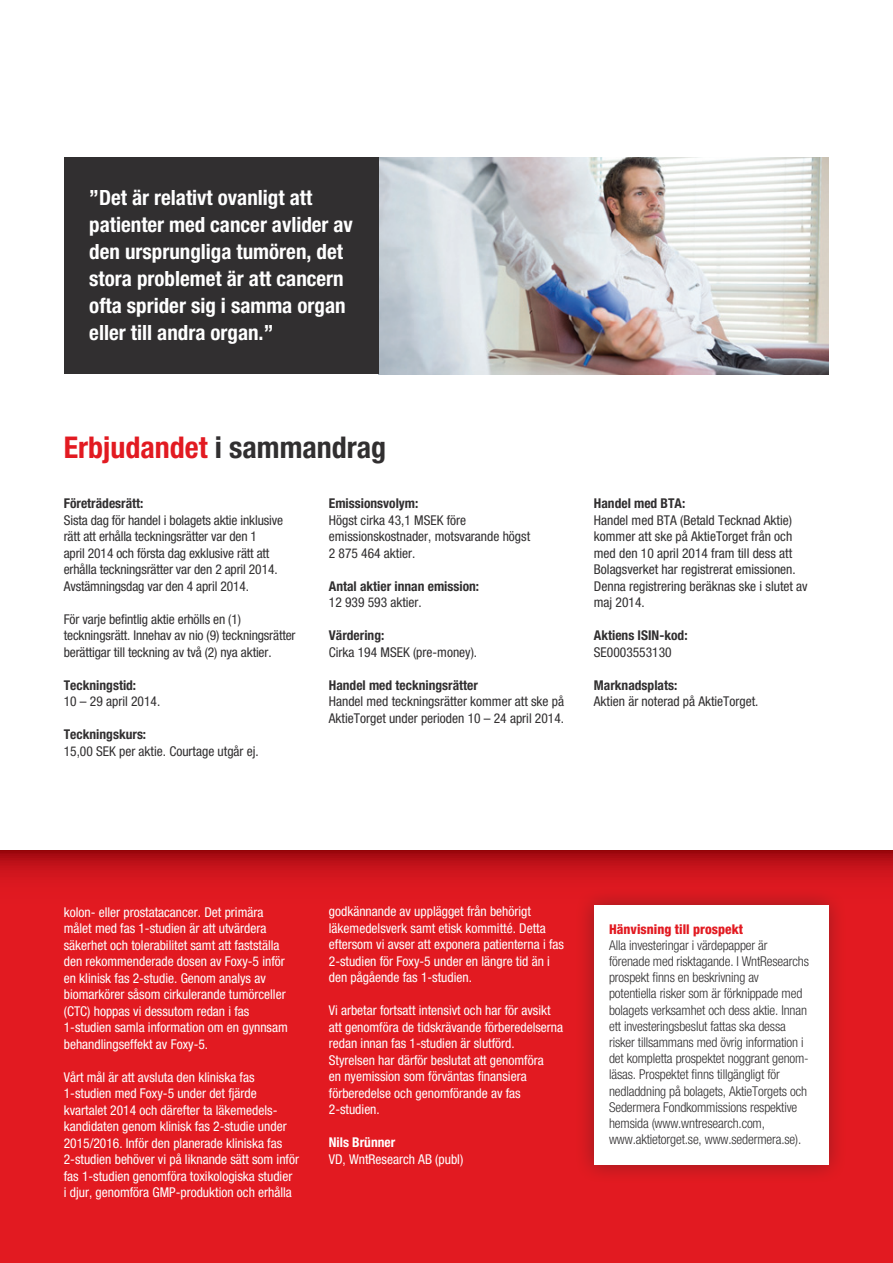
<style>
.page{position:relative;width:893px;height:1263px;background:#fff}
.page>*{position:absolute;margin:0;border:0;box-sizing:border-box;transform-origin:0 0}
.t1{font:700 condensed 30px "Helvetica Neue";color:#e21a21}
.t2{font:700 condensed 21px/27px "Helvetica Neue";color:#fff}
.t3{font:condensed 13.5px/16.5px "Helvetica Neue";color:#fff}
.t4{font:condensed 13.5px/16.5px "Helvetica Neue";color:#312f30}
.t5{font:300 condensed 13.5px/16.2px "Helvetica Neue";letter-spacing:-.01em;color:#312f30}
.t6{font:700 condensed 13.5px "Helvetica Neue";color:#312f30}
.t7{font:800 condensed 13.5px "Helvetica Neue";color:#e21a21}
.t8{font:700 condensed 13.5px "Helvetica Neue";color:#fff}
.s1{color:#312f30}
</style>
<div class="page">
<svg style="left:0;top:850px;width:893px;height:413px;background:#de1920"></svg>
<div style="left:575px;top:887px;width:272px;height:297px;background:#231f20;opacity:.4"></div>
<div style="left:594px;top:906px;width:234px;height:259px;background:#fff"></div>
<img style="left:378px;top:157px;width:450px;height:217px">
<div style="left:64px;top:157px;width:314px;height:217px;background:#312f30"></div>
<h2 class="t2" style="left:89px;top:183px;width:265px">”Det är relativt ovanligt att patienter med cancer avlider av den ursprungliga tumören, det stora problemet är att cancern ofta sprider sig i samma organ eller till andra organ.”</h2>
<h1 class="t1" style="left:64px;top:429px;width:324px">Erbjudandet <span class="s1">i sammandrag</span></h1>
<p class="t6" style="left:64px;top:495px;width:81px">Företrädesrätt:</p>
<p class="t4" style="left:64px;top:512px;width:221px">Sista dag för handel i bolagets aktie inklusive rätt att erhålla teckningsrätter var den 1<br>april 2014 och första dag exklusive rätt att erhålla teckningsrätter var den 2 april 2014.<br>Avstämningsdag var den 4 april 2014.</p>
<p class="t4" style="left:64px;top:611px;width:233px">För varje befintlig aktie erhölls en (1) teckningsrätt. Innehav av nio (9) teckningsrätter berättigar till teckning av två (2) nya aktier.</p>
<p class="t6" style="left:64px;top:677px;width:74px">Teckningstid:</p>
<p class="t4" style="left:64px;top:693px;width:98px">10 – 29 april 2014.</p>
<p class="t6" style="left:64px;top:726px;width:84px">Teckningskurs:</p>
<p class="t4" style="left:64px;top:743px;width:197px">15,00 SEK per aktie. Courtage utgår ej.</p>
<p class="t6" style="left:329px;top:495px;width:91px">Emissionsvolym:</p>
<p class="t4" style="left:329px;top:512px;width:203px">Högst cirka 43,1 MSEK före emissionskostnader, motsvarande högst<br>2 875 464 aktier.</p>
<p class="t6" style="left:329px;top:578px;width:152px">Antal aktier innan emission:</p>
<p class="t4" style="left:329px;top:594px;width:95px">12 939 593 aktier.</p>
<p class="t6" style="left:329px;top:627px;width:57px">Värdering:</p>
<p class="t4" style="left:329px;top:643px;width:150px">Cirka 194 MSEK (pre-money).</p>
<p class="t6" style="left:329px;top:677px;width:151px">Handel med teckningsrätter</p>
<p class="t4" style="left:329px;top:693px;width:237px">Handel med teckningsrätter kommer att ske på<br>AktieTorget under perioden 10 – 24 april 2014.</p>
<p class="t6" style="left:594px;top:495px;width:93px">Handel med BTA:</p>
<p class="t4" style="left:594px;top:512px;width:215px">Handel med BTA (Betald Tecknad Aktie) kommer att ske på AktieTorget från och med den 10 april 2014 fram till dess att Bolagsverket har registrerat emissionen.<br>Denna registrering beräknas ske i slutet av maj 2014.</p>
<p class="t6" style="left:594px;top:627px;width:95px">Aktiens ISIN-kod:</p>
<p class="t4" style="left:594px;top:644px;width:79px">SE0003553130</p>
<p class="t6" style="left:594px;top:677px;width:85px">Marknadsplats:</p>
<p class="t4" style="left:594px;top:693px;width:166px">Aktien är noterad på AktieTorget.</p>
<p class="t3" style="left:64px;top:903px;width:226px">kolon- eller prostatacancer. Det primära målet med fas 1-studien är att utvärdera säkerhet och tolerabilitet samt att fastställa den rekommenderade dosen av Foxy-5 inför en klinisk fas 2-studie. Genom analys av biomarkörer såsom cirkulerande tumörceller (CTC) hoppas vi dessutom redan i fas 1-studien samla information om en gynnsam behandlingseffekt av Foxy-5.</p>
<p class="t3" style="left:64px;top:1068px;width:237px">Vårt mål är att avsluta den kliniska fas 1-studien med Foxy-5 under det fjärde kvartalet 2014 och därefter ta läkemedels&shy;kandidaten genom klinisk fas 2-studie under 2015/2016. Inför den planerade kliniska fas 2-studien behöver vi på liknande sätt som inför fas 1-studien genomföra toxikologiska studier<br>i djur, genomföra GMP-produktion och erhålla</p>
<p class="t3" style="left:329px;top:903px;width:237px">godkännande av upplägget från behörigt läkemedelsverk samt etisk kommitté. Detta eftersom vi avser att exponera patienterna i fas 2-studien för Foxy-5 under en längre tid än i den pågående fas 1-studien.</p>
<p class="t3" style="left:329px;top:1002px;width:236px">Vi arbetar fortsatt intensivt och har för avsikt att genomföra de tidskrävande förberedelserna redan innan fas 1-studien är slutförd.<br>Styrelsen har därför beslutat att genomföra<br>en nyemission som förväntas finansiera förberedelse och genomförande av fas 2-studien.</p>
<p class="t8" style="left:329px;top:1134px;width:68px">Nils Brünner</p>
<p class="t3" style="left:329px;top:1151px;width:136px">VD, WntResearch AB (publ)</p>
<p class="t7" style="left:609px;top:920px;width:135px">Hänvisning till prospekt</p>
<p class="t5" style="left:609px;top:937px;width:201px">Alla investeringar i värdepapper är förenade med risktagande. I WntResearchs prospekt finns en beskrivning av potentiella risker som är förknippade med bolagets verksamhet och dess aktie. Innan ett investeringsbeslut fattas ska dessa risker tillsammans med övrig information i det kompletta prospektet noggrant genom&shy;läsas. Prospektet finns tillgängligt för nedladdning på bolagets, AktieTorgets och Sedermera Fondkommissions respektive hemsida (www.wntresearch.com, www.aktietorget.se, www.sedermera.se).</p>
</div>
